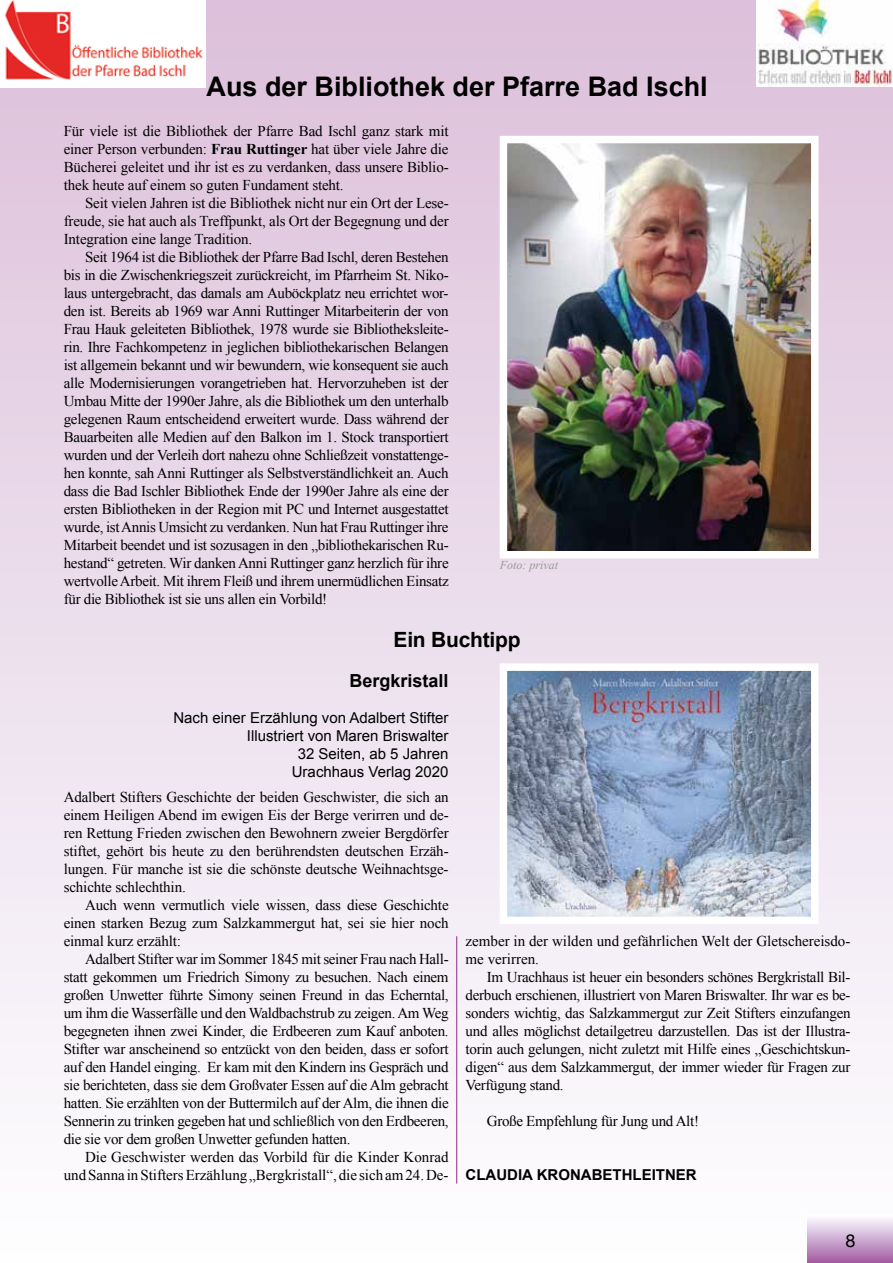
<style>
.page{position:relative;width:893px;height:1263px;background:#fff}
.page>*{position:absolute;margin:0;border:0;box-sizing:border-box;transform-origin:0 0}
.t1{font:700 27px "Arial";color:#000}
.t2{font:700 21px "Arial";letter-spacing:-.01em;color:#000}
.t3{font:700 18px "Arial";color:#000}
.t4{font:18px "Helvetica Neue";color:#000}
.t5{font:15px/18px "Times New Roman";letter-spacing:-.01em;color:#000;text-align:justify}
.t6{font:15px/18px "Arial";color:#000;text-align:right}
.t7{font:700 15px "Arial";color:#000}
.t8{font:italic 12px "Times New Roman";color:#999}
.s1{font-weight:700}
</style>
<div class="page">
<div style="left:0;top:0;width:893px;height:1263px;background:linear-gradient(to bottom,#dcc0da,#fdfeff)"></div>
<div style="left:808px;top:1215px;width:85px;height:48px;background:linear-gradient(to bottom,#fdffff,#a45ea3)"></div>
<img style="left:757px;top:0;width:136px;height:87px">
<img style="left:0;top:0;width:206px;height:87px">
<img style="left:509px;top:145px;width:300px;height:404px">
<div style="left:500px;top:136px;width:318px;height:422px;border:8px solid #fff"></div>
<img style="left:509px;top:672px;width:300px;height:243px">
<div style="left:500px;top:663px;width:318px;height:261px;border:8px solid #fff"></div>
<hr style="left:456px;top:936px;width:1px;height:247px;background:#8d2986">
<h1 class="t1" style="left:207px;top:69px;width:503px">Aus der Bibliothek der Pfarre Bad Ischl</h1>
<p class="t5" style="left:64px;top:122px;width:386px">Für viele ist die Bibliothek der Pfarre Bad Ischl ganz stark mit einer Person verbunden: <span class="s1">Frau Ruttinger</span> hat über viele Jahre die Bücherei geleitet und ihr ist es zu verdanken, dass unsere Biblio&shy;thek heute auf einem so guten Fundament steht.</p>
<p class="t5" style="left:64px;top:194px;width:386px;text-indent:21px">Seit vielen Jahren ist die Bibliothek nicht nur ein Ort der Lese&shy;freude, sie hat auch als Treffpunkt, als Ort der Begegnung und der Integration eine lange Tradition.</p>
<p class="t5" style="left:64px;top:248px;width:386px;text-indent:21px">Seit 1964 ist die Bibliothek der Pfarre Bad Ischl, deren Bestehen bis in die Zwischenkriegszeit zurückreicht, im Pfarrheim St. Niko&shy;laus untergebracht, das damals am Auböckplatz neu errichtet wor&shy;den ist. Bereits ab 1969 war Anni Ruttinger Mitarbeiterin der von Frau Hauk geleiteten Bibliothek, 1978 wurde sie Bibliotheksleite&shy;rin. Ihre Fachkompetenz in jeglichen bibliothekarischen Belangen ist allgemein bekannt und wir bewundern, wie konsequent sie auch alle Modernisierungen vorangetrieben hat. Hervorzuheben ist der Umbau Mitte der 1990er Jahre, als die Bibliothek um den unterhalb gelegenen Raum entscheidend erweitert wurde. Dass während der Bauarbeiten alle Medien auf den Balkon im 1. Stock transportiert wurden und der Verleih dort nahezu ohne Schließzeit vonstattenge&shy;hen konnte, sah Anni Ruttinger als Selbstverständlichkeit an. Auch dass die Bad Ischler Bibliothek Ende der 1990er Jahre als eine der ersten Bibliotheken in der Region mit PC und Internet ausgestattet wurde, ist Annis Umsicht zu verdanken. Nun hat Frau Ruttinger ihre Mitarbeit beendet und ist sozusagen in den „bibliothekarischen Ru&shy;hestand“ getreten. Wir danken Anni Ruttinger ganz herzlich für ihre wertvolle Arbeit. Mit ihrem Fleiß und ihrem unermüdlichen Einsatz für die Bibliothek ist sie uns allen ein Vorbild!</p>
<h2 class="t2" style="left:393px;top:626px;width:129px">Ein Buchtipp</h2>
<p class="t3" style="left:350px;top:668px;width:101px">Bergkristall</p>
<p class="t6" style="left:173px;top:708px;width:277px">Nach einer Erzählung von Adalbert Stifter<br>Illustriert von Maren Briswalter<br>32 Seiten, ab 5 Jahren<br>Urachhaus Verlag 2020</p>
<p class="t5" style="left:64px;top:788px;width:386px">Adalbert Stifters Geschichte der beiden Geschwister, die sich an einem Heiligen Abend im ewigen Eis der Berge verirren und de&shy;ren Rettung Frieden zwischen den Bewohnern zweier Bergdörfer stiftet, gehört bis heute zu den berührendsten deutschen Erzäh&shy;lungen. Für manche ist sie die schönste deutsche Weihnachtsge&shy;schichte schlechthin.</p>
<p class="t5" style="left:64px;top:896px;width:386px;text-indent:21px">Auch wenn vermutlich viele wissen, dass diese Geschichte einen starken Bezug zum Salzkammergut hat, sei sie hier noch einmal kurz erzählt:</p>
<p class="t5" style="left:64px;top:950px;width:386px;text-indent:21px">Adalbert Stifter war im Sommer 1845 mit seiner Frau nach Hall&shy;statt gekommen um Friedrich Simony zu besuchen. Nach einem großen Unwetter führte Simony seinen Freund in das Echerntal, um ihm die Wasserfälle und den Waldbachstrub zu zeigen. Am Weg begegneten ihnen zwei Kinder, die Erdbeeren zum Kauf anboten.<br>Stifter war anscheinend so entzückt von den beiden, dass er sofort auf den Handel einging. Er kam mit den Kindern ins Gespräch und sie berichteten, dass sie dem Großvater Essen auf die Alm gebracht hatten. Sie erzählten von der Buttermilch auf der Alm, die ihnen die Sennerin zu trinken gegeben hat und schließlich von den Erdbeeren, die sie vor dem großen Unwetter gefunden hatten.</p>
<p class="t5" style="left:64px;top:1148px;width:386px;text-align:right">Die Geschwister werden das Vorbild für die Kinder Konrad und Sanna in Stifters Erzählung „Bergkristall“, die sich am 24. De-</p>
<p class="t8" style="left:500px;top:556px;width:60px">Foto: privat</p>
<p class="t5" style="left:466px;top:932px;width:386px">zember in der wilden und gefährlichen Welt der Gletschereisdo&shy;me verirren.</p>
<p class="t5" style="left:466px;top:968px;width:386px;text-indent:21px">Im Urachhaus ist heuer ein besonders schönes Bergkristall Bil&shy;derbuch erschienen, illustriert von Maren Briswalter. Ihr war es be&shy;sonders wichtig, das Salzkammergut zur Zeit Stifters einzufangen und alles möglichst detailgetreu darzustellen. Das ist der Illustra&shy;torin auch gelungen, nicht zuletzt mit Hilfe eines „Geschichtskun&shy;digen“ aus dem Salzkammergut, der immer wieder für Fragen zur Verfügung stand.</p>
<p class="t5" style="left:487px;top:1112px;width:214px">Große Empfehlung für Jung und Alt!</p>
<p class="t7" style="left:466px;top:1165px;width:233px">CLAUDIA KRONABETHLEITNER</p>
<p class="t4" style="left:845px;top:1228px;width:12px">8</p>
</div>
